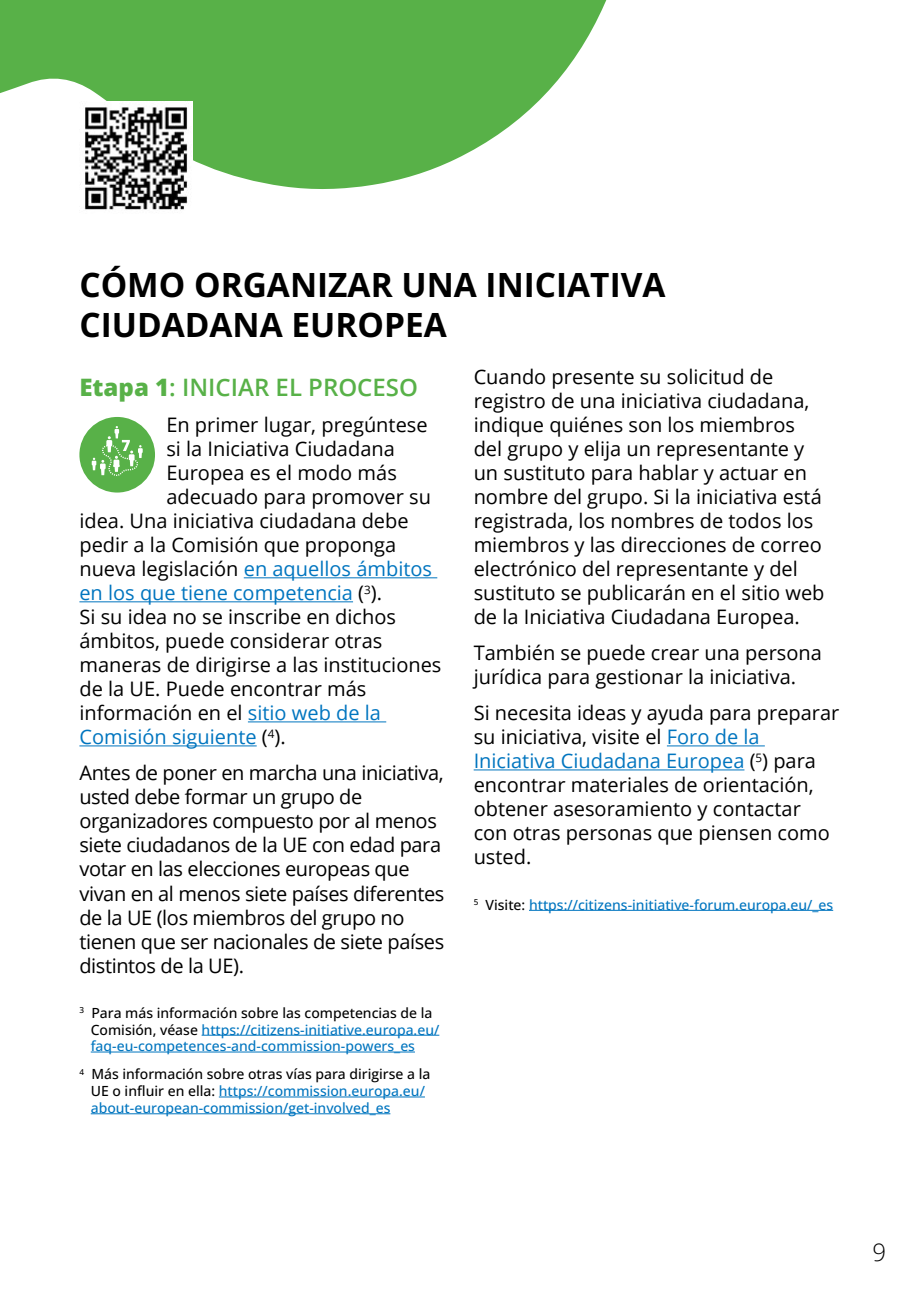
<style>
.page{position:relative;width:919px;height:1299px;background:#fff}
.page>*{position:absolute;margin:0;border:0;box-sizing:border-box;transform-origin:0 0}
.t1{font:700 33.4px/40px "Open Sans";color:#000}
.t2{font:600 24px "Open Sans";color:#58b148}
.t3{font:300 24px "Open Sans";color:#000}
.t4{font:20px/24px "Open Sans";color:#000}
.t5{font:20px/24px "Open Sans";letter-spacing:-.02em;color:#000}
.t6{font:20px "Open Sans";color:#0075bf}
.t7{font:500 14px/16.8px "Open Sans";color:#0075bf}
.s1{font-weight:800}
.s2{color:#000}
.s3{color:#0075bf}
</style>
<div class="page">
<svg style="left:0;top:0;width:607px;height:189px;fill:#58b148"></svg>
<img style="left:79px;top:102px;width:113px;height:109px">
<hr style="left:244px;top:577px;width:193px;height:1px;background:#0075bf">
<hr style="left:79px;top:601px;width:274px;height:1px;background:#0075bf">
<hr style="left:248px;top:721px;width:138px;height:1px;background:#0075bf">
<hr style="left:79px;top:745px;width:178px;height:1px;background:#0075bf">
<div style="left:79px;top:417px;width:76px;height:75px;background:#58b148;border-radius:50%"></div>
<svg style="left:92px;top:426px;width:51px;height:50px"></svg>
<hr style="left:201px;top:1034px;width:238px;height:1px;background:#0075bf">
<hr style="left:91px;top:1051px;width:324px;height:1px;background:#0075bf">
<hr style="left:219px;top:1096px;width:206px;height:1px;background:#0075bf">
<hr style="left:91px;top:1113px;width:299px;height:1px;background:#0075bf">
<hr style="left:666px;top:745px;width:98px;height:1px;background:#0075bf">
<hr style="left:473px;top:769px;width:271px;height:1px;background:#0075bf">
<hr style="left:529px;top:909px;width:304px;height:1px;background:#0075bf">
<h1 class="t1" style="left:79px;top:264px;width:587px">CÓMO ORGANIZAR UNA INICIATIVA<br>CIUDADANA EUROPEA</h1>
<p class="t2" style="left:79px;top:371px;width:340px"><span class="s1">Etapa 1</span>: INICIAR EL PROCESO</p>
<p class="t4" style="left:166px;top:412px;width:263px">En primer lugar, pregúntese</p>
<p class="t4" style="left:166px;top:436px;width:230px">si la Iniciativa Ciudadana</p>
<p class="t4" style="left:166px;top:460px;width:232px">Europea es el modo más</p>
<p class="t4" style="left:166px;top:484px;width:266px">adecuado para promover su</p>
<p class="t4" style="left:79px;top:508px;width:331px">idea. Una iniciativa ciudadana debe</p>
<p class="t4" style="left:79px;top:532px;width:318px">pedir a la Comisión que proponga</p>
<p class="t6" style="left:79px;top:555px;width:354px"><span class="s2">nueva legislación</span> en aquellos ámbitos</p>
<p class="t6" style="left:79px;top:579px;width:304px">en los que tiene competencia <span class="s2">(</span><sup>3</sup><span class="s2">).</span></p>
<p class="t4" style="left:79px;top:604px;width:318px">Si su idea no se inscribe en dichos</p>
<p class="t4" style="left:79px;top:628px;width:304px">ámbitos, puede considerar otras</p>
<p class="t4" style="left:79px;top:652px;width:363px">maneras de dirigirse a las instituciones</p>
<p class="t4" style="left:79px;top:676px;width:288px">de la UE. Puede encontrar más</p>
<p class="t4" style="left:79px;top:700px;width:303px">información en el <span class="s3">sitio web de la</span></p>
<p class="t6" style="left:79px;top:723px;width:208px">Comisión siguiente <span class="s2">(</span><sup>4</sup><span class="s2">).</span></p>
<p class="t5" style="left:79px;top:760px;width:366px">Antes de poner en marcha una iniciativa, usted debe formar un grupo de organizadores compuesto por al menos siete ciudadanos de la UE con edad para votar en las elecciones europeas que vivan en al menos siete países diferentes de la UE (los miembros del grupo no tienen que ser nacionales de siete países distintos de la UE).</p>
<p class="t7" style="left:91px;top:1003px;width:350px;text-indent:-11px"><sup>3</sup> <span class="s2">Para más información sobre las competencias de la<br>Comisión, véase</span> https://citizens-initiative.europa.eu/ faq-eu-competences-and-commission-powers_es</p>
<p class="t7" style="left:91px;top:1065px;width:341px;text-indent:-11px"><sup>4</sup> <span class="s2">Más información sobre otras vías para dirigirse a la<br>UE o influir en ella:</span> https://commission.europa.eu/ about-european-commission/get-involved_es</p>
<p class="t4" style="left:473px;top:364px;width:352px">Cuando presente su solicitud de registro de una iniciativa ciudadana, indique quiénes son los miembros del grupo y elija un representante y un sustituto para hablar y actuar en nombre del grupo. Si la iniciativa está registrada, los nombres de todos los miembros y las direcciones de correo electrónico del representante y del sustituto se publicarán en el sitio web de la Iniciativa Ciudadana Europea.</p>
<p class="t4" style="left:473px;top:640px;width:350px">También se puede crear una persona jurídica para gestionar la iniciativa.</p>
<p class="t4" style="left:473px;top:700px;width:367px">Si necesita ideas y ayuda para preparar su iniciativa, visite el <span class="s3">Foro de la<br>Iniciativa Ciudadana Europea</span> (<sup>5</sup>) para encontrar materiales de orientación, obtener asesoramiento y contactar con otras personas que piensen como usted.</p>
<p class="t7" style="left:473px;top:895px;width:361px"><sup>5</sup> <span class="s2">Visite:</span> https://citizens-initiative-forum.europa.eu/_es</p>
<p class="t3" style="left:872px;top:1235px;width:15px">9</p>
</div>
